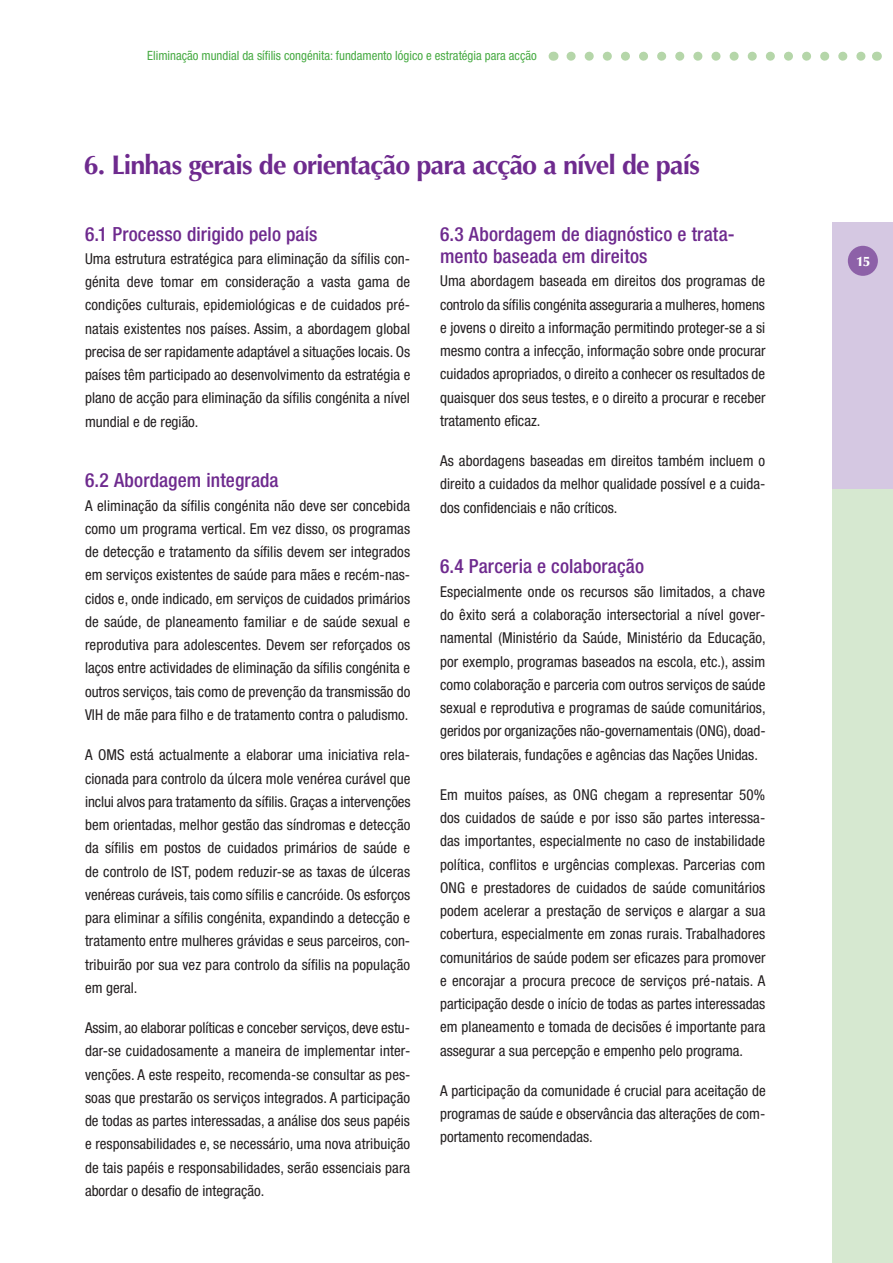
<style>
.page{position:relative;width:893px;height:1263px;background:#fff}
.page>*{position:absolute;margin:0;border:0;box-sizing:border-box;transform-origin:0 0}
.t1{font:700 27px "Optima LT Std";letter-spacing:-.035em;color:#6e2a8e}
.t2{font:500 condensed 19.5px/22.5px "Helvetica Neue";letter-spacing:.005em;color:#6e2a8e}
.t3{font:condensed 15px/23.2px "Helvetica Neue";color:#231f20;text-align:justify}
.t4{font:900 13.5px "Optima LT Std";color:#fff}
.t5{font:condensed 12.75px "Helvetica Neue";color:#46aa42}
</style>
<div class="page">
<div style="left:833px;top:223px;width:60px;height:270px;background:#d5c8e2"></div>
<div style="left:848px;top:246px;width:30px;height:30px;background:#8d61a8;border-radius:50%"></div>
<svg style="left:571px;top:52px;width:295px;height:9px"></svg>
<div style="left:833px;top:489px;width:60px;height:774px;background:#d6e8d0"></div>
<p class="t5" style="left:147px;top:48px;width:391px">Eliminação mundial da sífilis congénita: fundamento lógico e estratégia para acção</p>
<h1 class="t1" style="left:83px;top:149px;width:618px">6. Linhas gerais de orientação para acção a nível de país</h1>
<h2 class="t2" style="left:85px;top:222px;width:234px">6.1 Processo dirigido pelo país</h2>
<p class="t3" style="left:85px;top:247px;width:327px">Uma estrutura estratégica para eliminação da sífilis con&shy;génita deve tomar em consideração a vasta gama de condições culturais, epidemiológicas e de cuidados pré&shy;natais existentes nos países. Assim, a abordagem global precisa de ser rapidamente adaptável a situações locais. Os países têm participado ao desenvolvimento da estratégia e plano de acção para eliminação da sífilis congénita a nível mundial e de região.</p>
<h2 class="t2" style="left:85px;top:469px;width:195px">6.2 Abordagem integrada</h2>
<p class="t3" style="left:85px;top:494px;width:327px">A eliminação da sífilis congénita não deve ser concebida como um programa vertical. Em vez disso, os programas de detecção e tratamento da sífilis devem ser integrados em serviços existentes de saúde para mães e recém-nas&shy;cidos e, onde indicado, em serviços de cuidados primários de saúde, de planeamento familiar e de saúde sexual e reprodutiva para adolescentes. Devem ser reforçados os laços entre actividades de eliminação da sífilis congénita e outros serviços, tais como de prevenção da transmissão do VIH de mãe para filho e de tratamento contra o paludismo.</p>
<p class="t3" style="left:85px;top:743px;width:327px">A OMS está actualmente a elaborar uma iniciativa rela&shy;cionada para controlo da úlcera mole venérea curável que inclui alvos para tratamento da sífilis. Graças a intervenções bem orientadas, melhor gestão das síndromas e detecção da sífilis em postos de cuidados primários de saúde e de controlo de IST, podem reduzir-se as taxas de úlceras venéreas curáveis, tais como sífilis e cancróide. Os esforços para eliminar a sífilis congénita, expandindo a detecção e tratamento entre mulheres grávidas e seus parceiros, con&shy;tribuirão por sua vez para controlo da sífilis na população em geral.</p>
<p class="t3" style="left:85px;top:1016px;width:327px">Assim, ao elaborar políticas e conceber serviços, deve estu&shy;dar-se cuidadosamente a maneira de implementar inter&shy;venções. A este respeito, recomenda-se consultar as pes&shy;soas que prestarão os serviços integrados. A participação de todas as partes interessadas, a análise dos seus papéis e responsabilidades e, se necessário, uma nova atribuição de tais papéis e responsabilidades, serão essenciais para abordar o desafio de integração.</p>
<h2 class="t2" style="left:440px;top:222px;width:296px">6.3 Abordagem de diagnóstico e trata&shy;mento baseada em direitos</h2>
<p class="t3" style="left:440px;top:269px;width:327px">Uma abordagem baseada em direitos dos programas de controlo da sífilis congénita asseguraria a mulheres, homens e jovens o direito a informação permitindo proteger-se a si mesmo contra a infecção, informação sobre onde procurar cuidados apropriados, o direito a conhecer os resultados de quaisquer dos seus testes, e o direito a procurar e receber tratamento eficaz.</p>
<p class="t3" style="left:440px;top:449px;width:327px">As abordagens baseadas em direitos também incluem o direito a cuidados da melhor qualidade possível e a cuida&shy;dos confidenciais e não críticos.</p>
<h2 class="t2" style="left:440px;top:555px;width:205px">6.4 Parceria e colaboração</h2>
<p class="t3" style="left:440px;top:580px;width:327px">Especialmente onde os recursos são limitados, a chave do êxito será a colaboração intersectorial a nível gover&shy;namental (Ministério da Saúde, Ministério da Educação, por exemplo, programas baseados na escola, etc.), assim como colaboração e parceria com outros serviços de saúde sexual e reprodutiva e programas de saúde comunitários, geridos por organizações não-governamentais (ONG), doad&shy;ores bilaterais, fundações e agências das Nações Unidas.</p>
<p class="t3" style="left:440px;top:783px;width:327px">Em muitos países, as ONG chegam a representar 50% dos cuidados de saúde e por isso são partes interessa&shy;das importantes, especialmente no caso de instabilidade política, conflitos e urgências complexas. Parcerias com ONG e prestadores de cuidados de saúde comunitários podem acelerar a prestação de serviços e alargar a sua cobertura, especialmente em zonas rurais. Trabalhadores comunitários de saúde podem ser eficazes para promover e encorajar a procura precoce de serviços pré-natais. A participação desde o início de todas as partes interessadas em planeamento e tomada de decisões é importante para assegurar a sua percepção e empenho pelo programa.</p>
<p class="t3" style="left:440px;top:1079px;width:327px">A participação da comunidade é crucial para aceitação de programas de saúde e observância das alterações de com&shy;portamento recomendadas.</p>
<p class="t4" style="left:856px;top:254px;width:15px">15</p>
</div>
